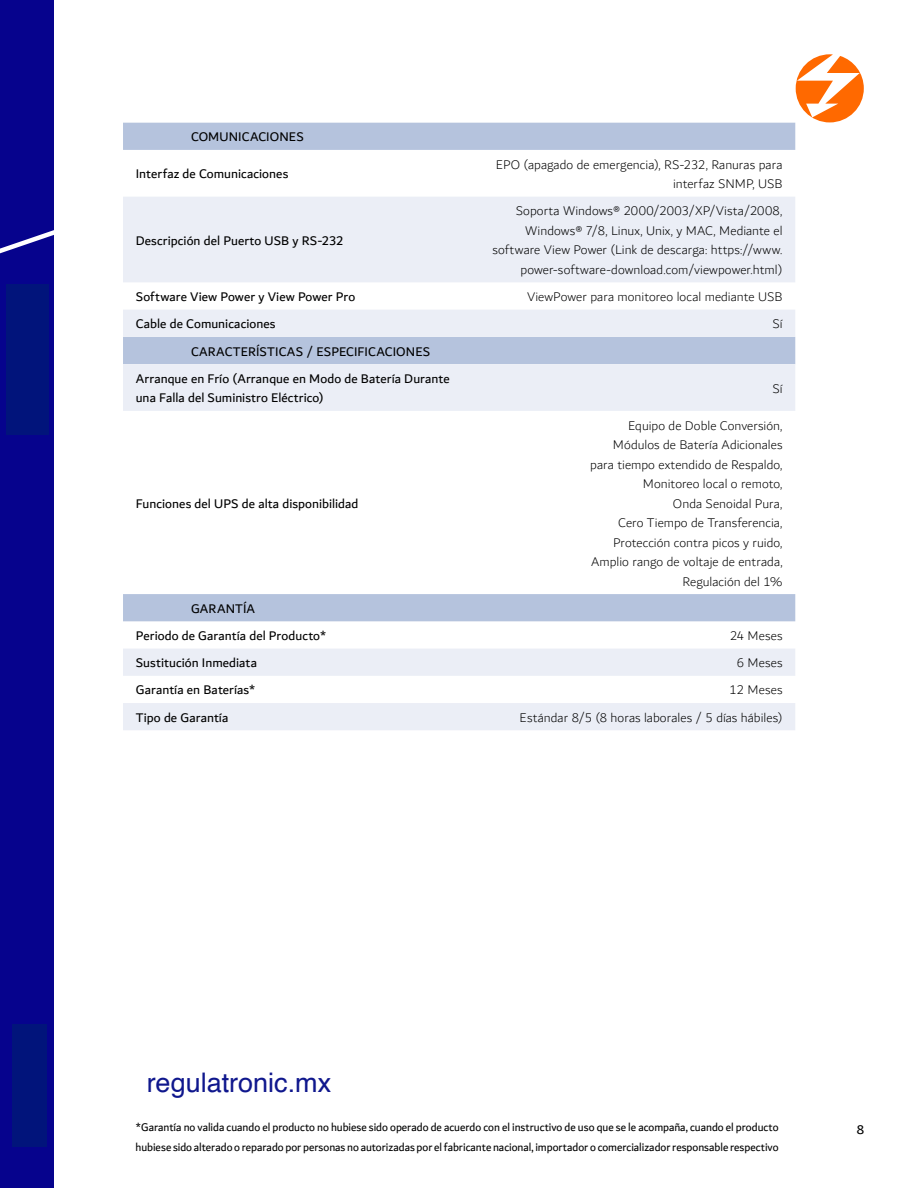
<style>
.page{position:relative;width:918px;height:1188px;background:#fff}
.page>*{position:absolute;margin:0;border:0;box-sizing:border-box;transform-origin:0 0}
.t1{font:27px "Helvetica";color:#0f178d}
.t2{font:300 13.5px/19.5px "Dubai";letter-spacing:.005em;color:#000;text-align:right}
.t3{font:13.5px/27.3px "Dubai";letter-spacing:.005em;color:#000}
.t4{font:12px/19.5px "Dubai";color:#000;scale:.96 1}
</style>
<div class="page">
<div style="left:0;top:0;width:54px;height:1188px;background:#06038d"></div>
<svg style="left:0;top:230px;width:54px;height:24px"></svg>
<svg style="left:796px;top:54px;width:68px;height:68px"></svg>
<div style="left:123px;top:123px;width:672px;height:27px;background:#b5c3dd"></div>
<svg style="left:123px;top:197px;width:672px;height:533px"></svg>
<div style="left:7px;top:284px;width:42px;height:151px;background:#01147b"></div>
<div style="left:12px;top:1024px;width:35px;height:123px;background:#01147b"></div>
<p class="t3" style="left:191px;top:123px;width:114px">COMUNICACIONES</p>
<p class="t3" style="left:136px;top:160px;width:154px">Interfaz de Comunicaciones</p>
<p class="t2" style="left:496px;top:155px;width:288px">EPO (apagado de emergencia), RS-232, Ranuras para interfaz SNMP, USB</p>
<p class="t3" style="left:136px;top:226px;width:209px">Descripción del Puerto USB y RS-232</p>
<p class="t2" style="left:492px;top:202px;width:292px">Soporta Windows® 2000/2003/XP/Vista/2008, Windows® 7/8, Linux, Unix, y MAC, Mediante el software View Power (Link de descarga: https://www. power-software-download.com/viewpower.html)</p>
<p class="t3" style="left:136px;top:283px;width:221px">Software View Power y View Power Pro</p>
<p class="t2" style="left:527px;top:287px;width:257px">ViewPower para monitoreo local mediante USB</p>
<p class="t3" style="left:136px;top:310px;width:141px">Cable de Comunicaciones</p>
<p class="t2" style="left:772px;top:315px;width:12px">Sí</p>
<p class="t3" style="left:136px;top:337px;width:315px;text-indent:55px">CARACTERÍSTICAS / ESPECIFICACIONES<br>Arranque en Frío (Arranque en Modo de Batería Durante</p>
<p class="t3" style="left:136px;top:384px;width:189px">una Falla del Suministro Eléctrico)</p>
<p class="t2" style="left:772px;top:379px;width:12px">Sí</p>
<p class="t3" style="left:136px;top:489px;width:224px">Funciones del UPS de alta disponibilidad</p>
<p class="t3" style="left:136px;top:594px;width:192px;text-indent:55px">GARANTÍA<br>Periodo de Garantía del Producto*</p>
<p class="t2" style="left:590px;top:416px;width:194px">Equipo de Doble Conversión,<br>Módulos de Batería Adicionales para tiempo extendido de Respaldo,<br>Monitoreo local o remoto,<br>Onda Senoidal Pura,<br>Cero Tiempo de Transferencia,<br>Protección contra picos y ruido,<br>Amplio rango de voltaje de entrada,<br>Regulación del 1%</p>
<p class="t2" style="left:730px;top:626px;width:54px">24 Meses</p>
<p class="t3" style="left:136px;top:649px;width:123px">Sustitución Inmediata</p>
<p class="t2" style="left:737px;top:653px;width:47px">6 Meses</p>
<p class="t3" style="left:136px;top:676px;width:121px">Garantía en Baterías*</p>
<p class="t2" style="left:730px;top:681px;width:54px">12 Meses</p>
<p class="t3" style="left:136px;top:703px;width:94px">Tipo de Garantía</p>
<p class="t2" style="left:520px;top:708px;width:265px">Estándar 8/5 (8 horas laborales / 5 días hábiles)</p>
<h1 class="t1" style="left:147px;top:1071px;width:186px">regulatronic.mx</h1>
<p class="t4" style="left:136px;top:1117px;width:671px">*Garantía no valida cuando el producto no hubiese sido operado de acuerdo con el instructivo de uso que se le acompaña, cuando el producto hubiese sido alterado o reparado por personas no autorizadas por el fabricante nacional, importador o comercializador responsable respectivo</p>
<p class="t3" style="left:857px;top:1116px;width:9px">8</p>
</div>
